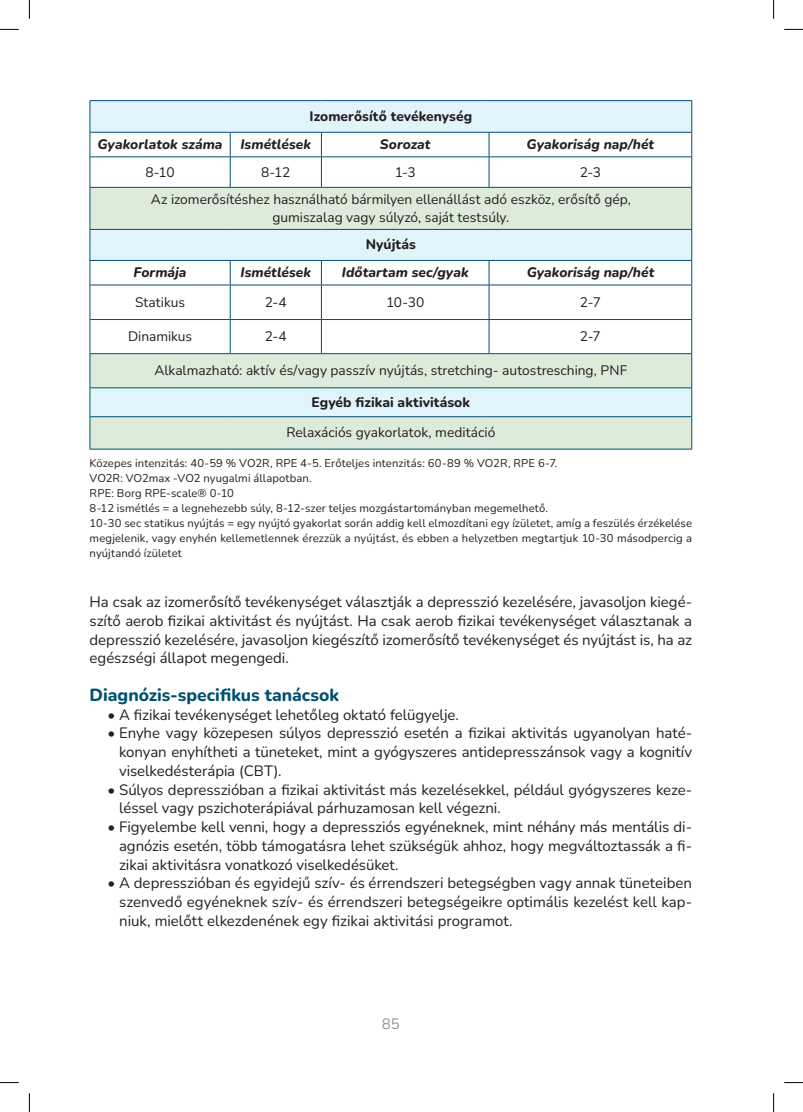
<style>
.page{position:relative;width:803px;height:1112px;background:#fff}
.page>*{position:absolute;margin:0;border:0;box-sizing:border-box;transform-origin:0 0}
.t1{font:800 17.5px "Nunito";color:#005070}
.t2{font:15px/18.8px "Nunito";letter-spacing:-.005em;color:#231f20;text-align:justify}
.t3{font:15px "Nunito";color:#939598}
.t4{font:13.75px/27.5px "Nunito";color:#231f20}
.t5{font:italic 800 13.75px "Nunito";color:#231f20}
.t6{font:800 13.75px "Nunito";letter-spacing:.005em;color:#231f20}
.t7{font:11.25px/15px "Nunito";letter-spacing:.01em;color:#231f20}
</style>
<div class="page">
<svg style="left:91px;top:101px;width:600px;height:86px"></svg>
<svg style="left:91px;top:188px;width:600px;height:260px"></svg>
<hr style="left:90px;top:100px;width:140px;height:1px;background:#005070">
<hr style="left:90px;top:101px;width:1px;height:31px;background:#005070">
<hr style="left:234px;top:100px;width:87px;height:1px;background:#005070">
<hr style="left:321px;top:100px;width:164px;height:1px;background:#005070">
<hr style="left:489px;top:100px;width:203px;height:1px;background:#005070">
<hr style="left:691px;top:101px;width:1px;height:31px;background:#005070">
<hr style="left:90px;top:132px;width:140px;height:1px;background:#005070">
<svg style="left:90px;top:132px;width:1px;height:24px"></svg>
<hr style="left:234px;top:132px;width:87px;height:1px;background:#005070">
<hr style="left:321px;top:132px;width:164px;height:1px;background:#005070">
<svg style="left:321px;top:132px;width:1px;height:24px"></svg>
<hr style="left:489px;top:132px;width:203px;height:1px;background:#005070">
<svg style="left:691px;top:132px;width:1px;height:24px"></svg>
<hr style="left:90px;top:156px;width:140px;height:1px;background:#005070">
<hr style="left:90px;top:157px;width:1px;height:30px;background:#005070">
<svg style="left:230px;top:132px;width:4px;height:25px"></svg>
<hr style="left:230px;top:157px;width:1px;height:30px;background:#005070">
<hr style="left:234px;top:156px;width:87px;height:1px;background:#005070">
<hr style="left:321px;top:156px;width:164px;height:1px;background:#005070">
<hr style="left:321px;top:157px;width:1px;height:30px;background:#005070">
<svg style="left:485px;top:132px;width:5px;height:25px"></svg>
<hr style="left:489px;top:156px;width:203px;height:1px;background:#005070">
<hr style="left:489px;top:157px;width:1px;height:30px;background:#005070">
<hr style="left:691px;top:157px;width:1px;height:30px;background:#005070">
<hr style="left:90px;top:187px;width:140px;height:1px;background:#005070">
<hr style="left:90px;top:188px;width:1px;height:41px;background:#005070">
<hr style="left:234px;top:187px;width:87px;height:1px;background:#005070">
<hr style="left:321px;top:187px;width:164px;height:1px;background:#005070">
<hr style="left:489px;top:187px;width:203px;height:1px;background:#005070">
<hr style="left:691px;top:188px;width:1px;height:41px;background:#005070">
<hr style="left:90px;top:229px;width:140px;height:1px;background:#005070">
<hr style="left:90px;top:230px;width:1px;height:30px;background:#005070">
<hr style="left:234px;top:229px;width:87px;height:1px;background:#005070">
<hr style="left:321px;top:229px;width:164px;height:1px;background:#005070">
<hr style="left:489px;top:229px;width:203px;height:1px;background:#005070">
<hr style="left:691px;top:230px;width:1px;height:30px;background:#005070">
<hr style="left:90px;top:260px;width:140px;height:1px;background:#005070">
<svg style="left:90px;top:261px;width:1px;height:23px"></svg>
<hr style="left:234px;top:260px;width:87px;height:1px;background:#005070">
<hr style="left:321px;top:260px;width:164px;height:1px;background:#005070">
<svg style="left:321px;top:261px;width:1px;height:23px"></svg>
<hr style="left:489px;top:260px;width:203px;height:1px;background:#005070">
<svg style="left:691px;top:261px;width:1px;height:23px"></svg>
<hr style="left:90px;top:284px;width:140px;height:1px;background:#005070">
<hr style="left:90px;top:285px;width:1px;height:34px;background:#005070">
<svg style="left:230px;top:260px;width:4px;height:25px"></svg>
<hr style="left:230px;top:285px;width:1px;height:34px;background:#005070">
<hr style="left:234px;top:284px;width:87px;height:1px;background:#005070">
<hr style="left:321px;top:284px;width:164px;height:1px;background:#005070">
<hr style="left:321px;top:285px;width:1px;height:34px;background:#005070">
<svg style="left:485px;top:260px;width:5px;height:25px"></svg>
<hr style="left:489px;top:284px;width:203px;height:1px;background:#005070">
<hr style="left:489px;top:285px;width:1px;height:34px;background:#005070">
<hr style="left:691px;top:285px;width:1px;height:34px;background:#005070">
<hr style="left:90px;top:319px;width:140px;height:1px;background:#005070">
<hr style="left:90px;top:320px;width:1px;height:33px;background:#005070">
<hr style="left:230px;top:320px;width:1px;height:33px;background:#005070">
<hr style="left:234px;top:319px;width:87px;height:1px;background:#005070">
<hr style="left:321px;top:319px;width:164px;height:1px;background:#005070">
<hr style="left:321px;top:320px;width:1px;height:33px;background:#005070">
<hr style="left:489px;top:319px;width:203px;height:1px;background:#005070">
<hr style="left:489px;top:320px;width:1px;height:33px;background:#005070">
<hr style="left:691px;top:320px;width:1px;height:33px;background:#005070">
<hr style="left:90px;top:353px;width:140px;height:1px;background:#005070">
<hr style="left:90px;top:354px;width:1px;height:33px;background:#005070">
<hr style="left:234px;top:353px;width:87px;height:1px;background:#005070">
<hr style="left:321px;top:353px;width:164px;height:1px;background:#005070">
<hr style="left:489px;top:353px;width:203px;height:1px;background:#005070">
<hr style="left:691px;top:354px;width:1px;height:33px;background:#005070">
<hr style="left:90px;top:387px;width:140px;height:1px;background:#005070">
<svg style="left:90px;top:388px;width:1px;height:28px"></svg>
<hr style="left:234px;top:387px;width:87px;height:1px;background:#005070">
<hr style="left:321px;top:387px;width:164px;height:1px;background:#005070">
<hr style="left:489px;top:387px;width:203px;height:1px;background:#005070">
<svg style="left:691px;top:388px;width:1px;height:28px"></svg>
<hr style="left:90px;top:416px;width:140px;height:1px;background:#005070">
<hr style="left:90px;top:417px;width:1px;height:31px;background:#005070">
<hr style="left:234px;top:416px;width:87px;height:1px;background:#005070">
<hr style="left:321px;top:416px;width:164px;height:1px;background:#005070">
<hr style="left:489px;top:416px;width:203px;height:1px;background:#005070">
<hr style="left:691px;top:417px;width:1px;height:31px;background:#005070">
<hr style="left:90px;top:448px;width:140px;height:1px;background:#005070">
<hr style="left:234px;top:448px;width:87px;height:1px;background:#005070">
<hr style="left:321px;top:448px;width:164px;height:1px;background:#005070">
<hr style="left:489px;top:448px;width:203px;height:1px;background:#005070">
<svg style="left:0;top:29px;width:19px;height:1px"></svg>
<svg style="left:784px;top:29px;width:19px;height:1px"></svg>
<svg style="left:0;top:1082px;width:19px;height:1px"></svg>
<svg style="left:784px;top:1082px;width:19px;height:1px"></svg>
<svg style="left:29px;top:0;width:1px;height:19px"></svg>
<svg style="left:29px;top:1093px;width:1px;height:18px"></svg>
<svg style="left:773px;top:0;width:1px;height:19px"></svg>
<svg style="left:773px;top:1093px;width:1px;height:18px"></svg>
<p class="t6" style="left:309px;top:106px;width:164px">Izomerősítő tevékenység</p>
<p class="t5" style="left:98px;top:134px;width:127px">Gyakorlatok száma</p>
<p class="t5" style="left:240px;top:134px;width:72px">Ismétlések</p>
<p class="t5" style="left:380px;top:134px;width:52px">Sorozat</p>
<p class="t5" style="left:527px;top:134px;width:129px">Gyakoriság nap/hét</p>
<p class="t4" style="left:145px;top:157px;width:31px">8-10</p>
<p class="t4" style="left:261px;top:157px;width:31px">8-12</p>
<p class="t4" style="left:395px;top:157px;width:23px">1-3</p>
<p class="t4" style="left:151px;top:157px;width:481px;text-indent:429px">2-3<br>Az izomerősítéshez használható bármilyen ellenállást adó eszköz, erősítő gép,</p>
<p class="t4" style="left:272px;top:202px;width:238px">gumiszalag vagy súlyzó, saját testsúly.</p>
<p class="t6" style="left:366px;top:235px;width:52px">Nyújtás</p>
<p class="t5" style="left:134px;top:262px;width:55px">Formája</p>
<p class="t5" style="left:240px;top:262px;width:72px">Ismétlések</p>
<p class="t5" style="left:342px;top:262px;width:128px">Időtartam sec/gyak</p>
<p class="t5" style="left:527px;top:262px;width:129px">Gyakoriság nap/hét</p>
<p class="t4" style="left:135px;top:287px;width:51px">Statikus</p>
<p class="t4" style="left:265px;top:287px;width:23px">2-4</p>
<p class="t4" style="left:386px;top:287px;width:40px">10-30</p>
<p class="t4" style="left:580px;top:287px;width:22px">2-7</p>
<p class="t4" style="left:128px;top:322px;width:66px">Dinamikus</p>
<p class="t4" style="left:265px;top:322px;width:23px">2-4</p>
<p class="t4" style="left:580px;top:322px;width:22px">2-7</p>
<p class="t4" style="left:155px;top:356px;width:474px">Alkalmazható: aktív és/vagy passzív nyújtás, stretching- autostresching, PNF</p>
<p class="t6" style="left:312px;top:392px;width:160px">Egyéb fizikai aktivitások</p>
<p class="t4" style="left:286px;top:418px;width:210px">Relaxációs gyakorlatok, meditáció</p>
<p class="t7" style="left:90px;top:454px;width:604px">Közepes intenzitás: 40-59 % VO2R, RPE 4-5. Erőteljes intenzitás: 60-89 % VO2R, RPE 6-7.<br>VO2R: VO2max -VO2 nyugalmi állapotban.<br>RPE: Borg RPE-scale® 0-10<br>8-12 ismétlés = a legnehezebb súly, 8-12-szer teljes mozgástartományban megemelhető.<br>10-30 sec statikus nyújtás = egy nyújtó gyakorlat során addig kell elmozdítani egy ízületet, amíg a feszülés érzékelése megjelenik, vagy enyhén kellemetlennek érezzük a nyújtást, és ebben a helyzetben megtartjuk 10-30 másodpercig a nyújtandó ízületet</p>
<p class="t2" style="left:90px;top:591px;width:604px">Ha csak az izomerősítő tevékenységet választják a depresszió kezelésére, javasoljon kiegé&shy;szítő aerob fizikai aktivitást és nyújtást. Ha csak aerob fizikai tevékenységet választanak a depresszió kezelésére, javasoljon kiegészítő izomerősítő tevékenységet és nyújtást is, ha az egészségi állapot megengedi.</p>
<p class="t1" style="left:90px;top:682px;width:251px">Diagnózis-specifikus tanácsok</p>
<p class="t2" style="left:107px;top:704px;width:353px">• A fizikai tevékenységet lehetőleg oktató felügyelje.</p>
<p class="t2" style="left:119px;top:723px;width:574px;text-indent:-12px">• Enyhe vagy közepesen súlyos depresszió esetén a fizikai aktivitás ugyanolyan haté&shy;konyan enyhítheti a tüneteket, mint a gyógyszeres antidepresszánsok vagy a kognitív viselkedésterápia (CBT).</p>
<p class="t2" style="left:119px;top:779px;width:574px;text-indent:-12px">• Súlyos depresszióban a fizikai aktivitást más kezelésekkel, például gyógyszeres keze&shy;léssel vagy pszichoterápiával párhuzamosan kell végezni.</p>
<p class="t2" style="left:119px;top:816px;width:574px;text-indent:-12px">• Figyelembe kell venni, hogy a depressziós egyéneknek, mint néhány más mentális di&shy;agnózis esetén, több támogatásra lehet szükségük ahhoz, hogy megváltoztassák a fi&shy;zikai aktivitásra vonatkozó viselkedésüket.</p>
<p class="t2" style="left:119px;top:873px;width:574px;text-indent:-12px">• A depresszióban és egyidejű szív- és érrendszeri betegségben vagy annak tüneteiben szenvedő egyéneknek szív- és érrendszeri betegségeikre optimális kezelést kell kap&shy;niuk, mielőtt elkezdenének egy fizikai aktivitási programot.</p>
<p class="t3" style="left:382px;top:1012px;width:19px">85</p>
</div>
